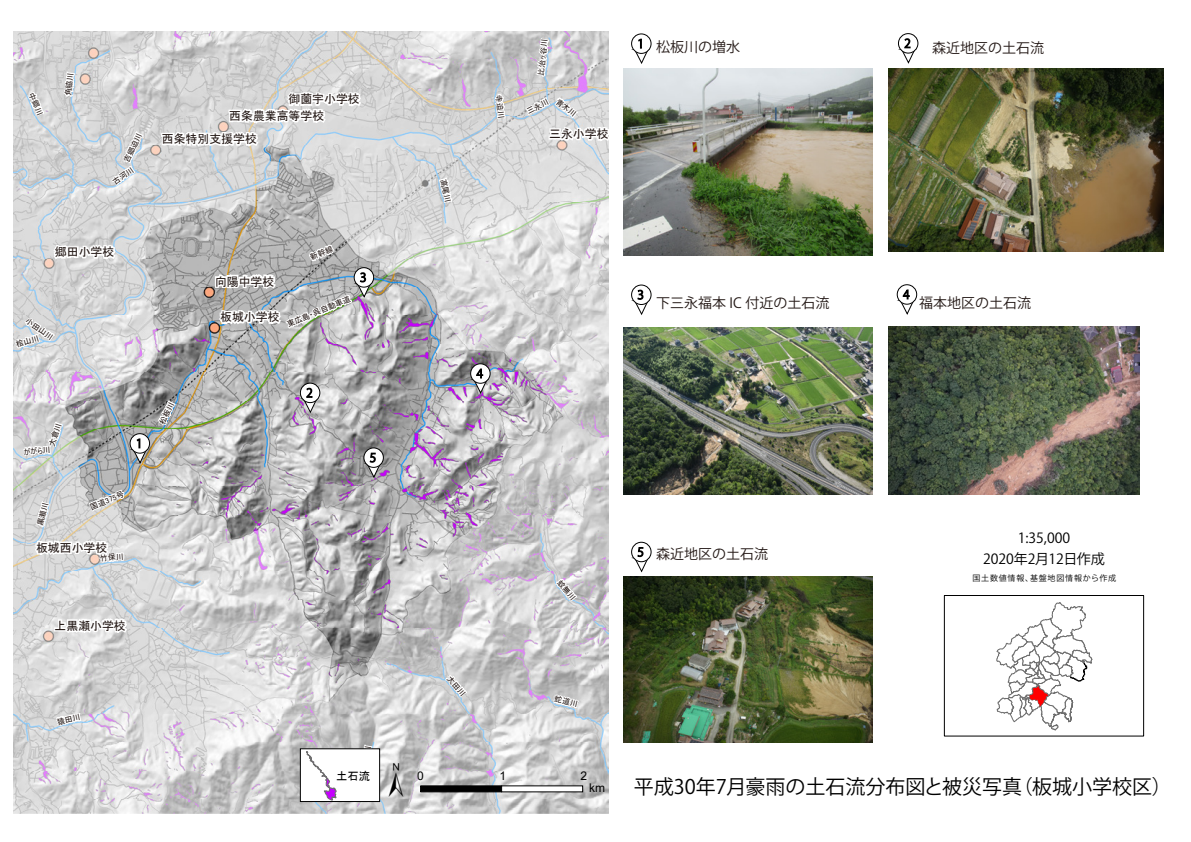
<style>
.page{position:relative;width:1191px;height:842px;background:#fff}
.page>*{position:absolute;margin:0;border:0;box-sizing:border-box;transform-origin:0 0}
.t1{font:48px "ESRI North";color:#000}
.t2{font:20px "Koz Go Pr 6 N";color:#000}
.t3{font:14px "Koz Go Pr 6 N";color:#231815}
.t4{font:14px/20.6px "Koz Go Pr 6 N";color:#000;text-align:center}
.t5{font:12px "Arial";color:#000}
.t6{font:11.9px "MS UI Gothic";color:#231815}
.t7{font:11.3px "MS UI Gothic";color:#000}
.t8{font:8px "Koz Go Pr 6 N";letter-spacing:.1em;color:#000}
.t9{font:8px "MS UI Gothic";color:#000}
.t10{font:7.9px "MS UI Gothic";color:#231815}
</style>
<div class="page">
<img style="left:888px;top:68px;width:275px;height:184px">
<img style="left:888px;top:327px;width:251px;height:167px">
<img style="left:623px;top:576px;width:249px;height:167px">
<img style="left:14px;top:31px;width:595px;height:782px">
<svg style="left:359px;top:744px;width:21px;height:4px"></svg>
<svg style="left:52px;top:619px;width:77px;height:16px"></svg>
<div style="left:898px;top:33px;width:20px;height:21px;border:1px solid #000;border-radius:50%"></div>
<svg style="left:898px;top:38px;width:19px;height:26px"></svg>
<div style="left:896px;top:284px;width:21px;height:21px;border:1px solid #000;border-radius:50%"></div>
<img style="left:27px;top:31px;width:842px;height:588px">
<svg style="left:996px;top:602px;width:96px;height:129px"></svg>
<div style="left:944px;top:595px;width:200px;height:141px;border:1px solid #000"></div>
<svg style="left:896px;top:287px;width:22px;height:28px"></svg>
<svg style="left:631px;top:285px;width:20px;height:19px"></svg>
<div style="left:631px;top:285px;width:20px;height:20px;border:1px solid #000;border-radius:50%"></div>
<svg style="left:628px;top:289px;width:203px;height:27px"></svg>
<div style="left:631px;top:542px;width:20px;height:20px;border:1px solid #000;border-radius:50%"></div>
<svg style="left:628px;top:544px;width:142px;height:30px"></svg>
<div style="left:420px;top:785px;width:82px;height:7px;background:#000;border:1px solid #000"></div>
<svg style="left:501px;top:785px;width:82px;height:7px"></svg>
<div style="left:300px;top:748px;width:80px;height:54px;background:#fff;border:1px solid #000"></div>
<svg style="left:306px;top:751px;width:31px;height:49px"></svg>
<svg style="left:130px;top:434px;width:20px;height:19px"></svg>
<div style="left:130px;top:433px;width:20px;height:21px;border:1px solid #000;border-radius:50%"></div>
<svg style="left:127px;top:438px;width:22px;height:27px"></svg>
<svg style="left:300px;top:383px;width:20px;height:20px"></svg>
<div style="left:300px;top:383px;width:20px;height:20px;border:1px solid #000;border-radius:50%"></div>
<svg style="left:297px;top:387px;width:22px;height:27px"></svg>
<div style="left:354px;top:267px;width:20px;height:21px;border:1px solid #000;border-radius:50%"></div>
<div style="left:470px;top:363px;width:20px;height:21px;border:1px solid #000;border-radius:50%"></div>
<svg style="left:467px;top:366px;width:22px;height:29px"></svg>
<svg style="left:364px;top:448px;width:19px;height:19px"></svg>
<div style="left:363px;top:447px;width:21px;height:21px;border:1px solid #000;border-radius:50%"></div>
<svg style="left:360px;top:452px;width:23px;height:27px"></svg>
<svg style="left:152px;top:399px;width:26px;height:29px"></svg>
<svg style="left:33px;top:484px;width:93px;height:80px"></svg>
<svg style="left:442px;top:670px;width:26px;height:29px"></svg>
<svg style="left:62px;top:71px;width:301px;height:117px;background:#d5d6d7"></svg>
<svg style="left:551px;top:693px;width:29px;height:17px"></svg>
<svg style="left:552px;top:576px;width:26px;height:28px"></svg>
<svg style="left:26px;top:90px;width:20px;height:28px"></svg>
<svg style="left:54px;top:711px;width:29px;height:34px"></svg>
<svg style="left:437px;top:176px;width:17px;height:28px"></svg>
<svg style="left:523px;top:95px;width:86px;height:48px"></svg>
<svg style="left:493px;top:93px;width:14px;height:27px"></svg>
<svg style="left:21px;top:421px;width:44px;height:37px"></svg>
<svg style="left:14px;top:314px;width:42px;height:37px"></svg>
<svg style="left:213px;top:243px;width:160px;height:87px"></svg>
<p class="t10" style="left:122px;top:160px;width:33px;rotate:-65deg">吉郷迫川</p>
<p class="t6" style="left:288px;top:93px;width:73px">御薗宇小学校</p>
<p class="t6" style="left:229px;top:110px;width:97px">西条農業高等学校</p>
<p class="t6" style="left:162px;top:133px;width:97px">西条特別支援学校</p>
<p class="t6" style="left:55px;top:246px;width:61px">郷田小学校</p>
<p class="t10" style="left:28px;top:317px;width:33px;rotate:34deg">小田山川</p>
<p class="t6" style="left:215px;top:275px;width:61px">向陽中学校</p>
<p class="t6" style="left:220px;top:311px;width:61px">板城小学校</p>
<p class="t9" style="left:286px;top:321px;width:69px;rotate:-23deg">東広島・呉自動車道</p>
<p class="t10" style="left:24px;top:448px;width:28px;rotate:-4deg">ががら川</p>
<p class="t9" style="left:89px;top:504px;width:37px;rotate:-23deg">国道375号</p>
<p class="t6" style="left:36px;top:542px;width:73px">板城西小学校</p>
<p class="t6" style="left:55px;top:620px;width:73px">上黒瀬小学校</p>
<h1 class="t1" style="left:389px;top:752px;width:16px">±</h1>
<p class="t7" style="left:336px;top:771px;width:35px">土石流</p>
<p class="t5" style="left:417px;top:768px;width:8px">0</p>
<p class="t10" style="left:537px;top:75px;width:38px;rotate:-84deg">比治ヶ谷川</p>
<p class="t6" style="left:549px;top:128px;width:61px">三永小学校</p>
<p class="t3" style="left:656px;top:39px;width:85px">松板川の増水</p>
<p class="t3" style="left:656px;top:295px;width:175px">下三永福本 IC 付近の土石流</p>
<p class="t3" style="left:932px;top:40px;width:113px">森近地区の土石流</p>
<p class="t3" style="left:919px;top:295px;width:113px">福本地区の土石流</p>
<p class="t3" style="left:656px;top:546px;width:113px">森近地区の土石流</p>
<p class="t4" style="left:983px;top:528px;width:123px">1:35,000<br>2020年2月12日作成</p>
<p class="t8" style="left:972px;top:574px;width:145px">国土数値情報、基盤地図情報から作成</p>
<p class="t5" style="left:499px;top:768px;width:8px">1</p>
<p class="t5" style="left:580px;top:768px;width:8px">2</p>
<p class="t5" style="left:589px;top:779px;width:17px">km</p>
<h2 class="t2" style="left:634px;top:775px;width:539px">平成30年7月豪雨の土石流分布図と被災写真（板城小学校区）</h2>
</div>
